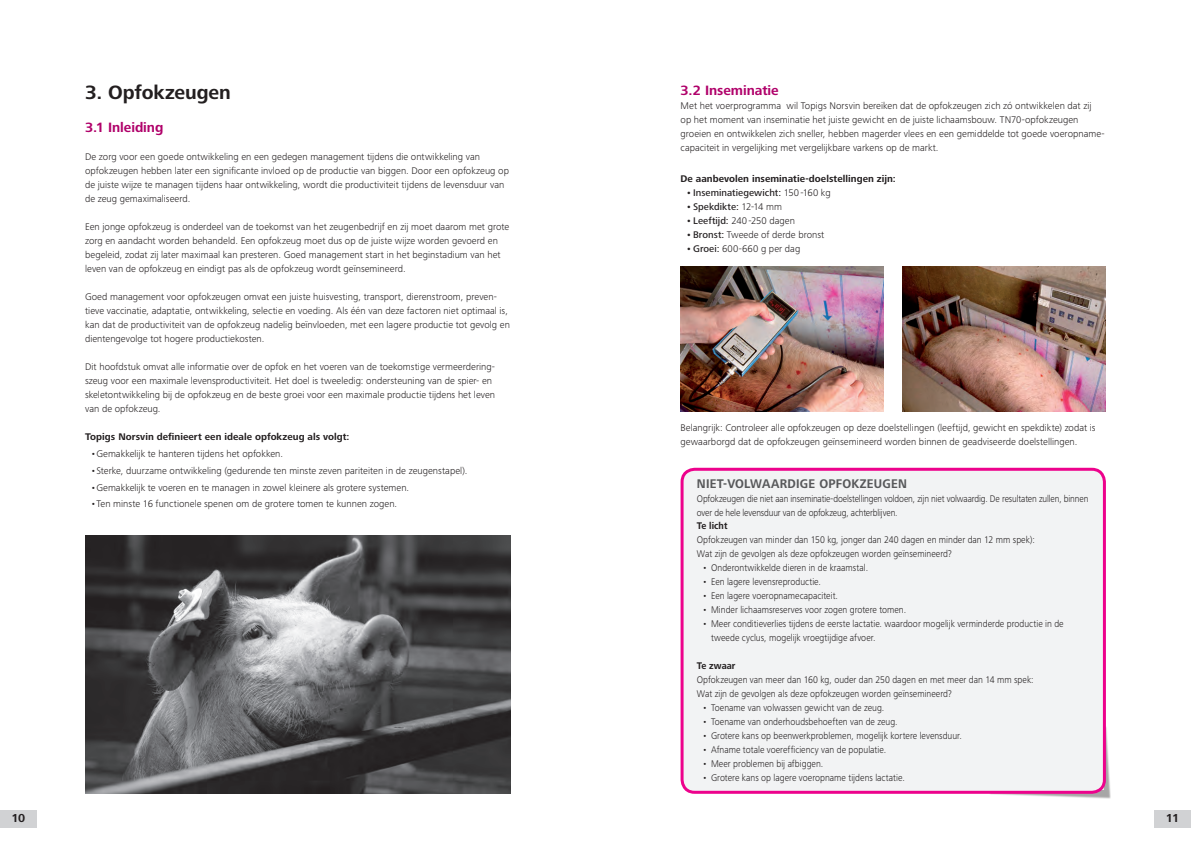
<style>
.page{position:relative;width:1191px;height:842px;background:#fff}
.page>*{position:absolute;margin:0;border:0;box-sizing:border-box;transform-origin:0 0}
.t1{font:700 20px "Frutiger Next Pro";letter-spacing:-.005em;color:#231f20}
.t2{font:700 14px "Frutiger Next Pro";letter-spacing:-.005em;color:#b0016a}
.t3{font:700 13px "Frutiger Next Pro";letter-spacing:.14em;color:#57585a;scale:.92 1}
.t4{font:700 12px "Frutiger Next Pro";color:#231f20}
.t5{font:300 10px/14px "Frutiger Next Pro";letter-spacing:.005em;color:#231f20}
.t6{font:300 10px/14px "Frutiger Next Pro";letter-spacing:.005em;color:#231f20;scale:.92 1}
.t7{font:300 10px/14px "Frutiger Next Pro";letter-spacing:.005em;color:#231f20;scale:.9 1}
.t8{font:700 10px "Frutiger Next Pro";letter-spacing:.005em;color:#231f20}
.t9{font:500 10px "Frutiger Next Pro";letter-spacing:.005em;color:#231f20}
.t10{font:700 10px "Frutiger Next Pro";letter-spacing:.005em;color:#231f20;scale:.92 1}
.s1{font-weight:300}
.s2{font-weight:500}
</style>
<div class="page">
<div style="left:0;top:811px;width:37px;height:17px;background:#d1d2d4"></div>
<div style="left:1154px;top:811px;width:37px;height:17px;background:#d1d2d4"></div>
<img style="left:85px;top:536px;width:425px;height:258px">
<img style="left:680px;top:266px;width:203px;height:145px">
<img style="left:903px;top:266px;width:203px;height:145px">
<div style="left:989px;top:726px;width:121px;height:73px;background:#231f20;opacity:.4"></div>
<div style="left:682px;top:469px;width:422px;height:323px;background:#f2f3f4;border-radius:13px"></div>
<div style="left:680px;top:468px;width:426px;height:326px;border:3px solid #ed028c;border-radius:13px"></div>
<h1 class="t1" style="left:85px;top:81px;width:147px">3. Opfokzeugen</h1>
<h2 class="t2" style="left:680px;top:82px;width:100px">3.2 Inseminatie</h2>
<p class="t5" style="left:680px;top:99px;width:425px">Met het voerprogramma wil Topigs Norsvin bereiken dat de opfokzeugen zich zó ontwikkelen dat zij op het moment van inseminatie het juiste gewicht en de juiste lichaamsbouw. TN70-opfokzeugen groeien en ontwikkelen zich sneller, hebben magerder vlees en een gemiddelde tot goede voeropname&shy;capaciteit in vergelijking met vergelijkbare varkens op de markt.</p>
<p class="t8" style="left:680px;top:173px;width:217px">De aanbevolen inseminatie-doelstellingen zijn:</p>
<p class="t9" style="left:686px;top:187px;width:146px">•Inseminatiegewicht: <span class="s1">150-160 kg</span></p>
<p class="t9" style="left:686px;top:201px;width:97px">•Spekdikte: <span class="s1">12-14 mm</span></p>
<p class="t5" style="left:686px;top:214px;width:110px"><span class="s2">•Leeftijd:</span> 240-250 dagen</p>
<p class="t5" style="left:686px;top:228px;width:140px"><span class="s2">•Bronst:</span> Tweede of derde bronst</p>
<p class="t5" style="left:686px;top:242px;width:116px"><span class="s2">•Groei:</span> 600-660 g per dag</p>
<h2 class="t2" style="left:85px;top:119px;width:80px">3.1 Inleiding</h2>
<p class="t5" style="left:85px;top:150px;width:425px">De zorg voor een goede ontwikkeling en een gedegen management tijdens die ontwikkeling van opfokzeugen hebben later een significante invloed op de productie van biggen. Door een opfokzeug op de juiste wijze te managen tijdens haar ontwikkeling, wordt die productiviteit tijdens de levensduur van de zeug gemaximaliseerd.</p>
<p class="t5" style="left:85px;top:220px;width:426px">Een jonge opfokzeug is onderdeel van de toekomst van het zeugenbedrijf en zij moet daarom met grote zorg en aandacht worden behandeld. Een opfokzeug moet dus op de juiste wijze worden gevoerd en begeleid, zodat zij later maximaal kan presteren. Goed management start in het beginstadium van het leven van de opfokzeug en eindigt pas als de opfokzeug wordt geïnsemineerd.</p>
<p class="t5" style="left:85px;top:290px;width:426px">Goed management voor opfokzeugen omvat een juiste huisvesting, transport, dierenstroom, preven&shy;tieve vaccinatie, adaptatie, ontwikkeling, selectie en voeding. Als één van deze factoren niet optimaal is, kan dat de productiviteit van de opfokzeug nadelig beïnvloeden, met een lagere productie tot gevolg en dientengevolge tot hogere productiekosten.</p>
<p class="t5" style="left:85px;top:360px;width:412px">Dit hoofdstuk omvat alle informatie over de opfok en het voeren van de toekomstige vermeerdering&shy;szeug voor een maximale levensproductiviteit. Het doel is tweeledig: ondersteuning van de spier- en skeletontwikkeling bij de opfokzeug en de beste groei voor een maximale productie tijdens het leven van de opfokzeug.</p>
<p class="t8" style="left:85px;top:431px;width:266px">Topigs Norsvin definieert een ideale opfokzeug als volgt:</p>
<p class="t5" style="left:91px;top:446px;width:194px">•Gemakkelijk te hanteren tijdens het opfokken.</p>
<p class="t5" style="left:91px;top:463px;width:378px">•Sterke, duurzame ontwikkeling (gedurende ten minste zeven pariteiten in de zeugenstapel).</p>
<p class="t5" style="left:91px;top:480px;width:320px">•Gemakkelijk te voeren en te managen in zowel kleinere als grotere systemen.</p>
<p class="t5" style="left:91px;top:497px;width:308px">•Ten minste 16 functionele spenen om de grotere tomen te kunnen zogen.</p>
<p class="t5" style="left:680px;top:421px;width:416px">Belangrijk: Controleer alle opfokzeugen op deze doelstellingen (leeftijd, gewicht en spekdikte) zodat is gewaarborgd dat de opfokzeugen geïnsemineerd worden binnen de geadviseerde doelstellingen.</p>
<h3 class="t3" style="left:697px;top:476px;width:228px">Niet-vo lwaardi ge opfokzeugen</h3>
<p class="t7" style="left:697px;top:492px;width:436px">Opfokzeugen die niet aan inseminatie-doelstellingen voldoen, zijn niet volwaardig. De resultaten zullen, binnen over de hele levensduur van de opfokzeug, achterblijven.</p>
<p class="t10" style="left:697px;top:519px;width:35px">Te licht</p>
<p class="t6" style="left:697px;top:532px;width:369px">Opfokzeugen van minder dan 150 kg, jonger dan 240 dagen en minder dan 12 mm spek):<br>Wat zijn de gevolgen als deze opfokzeugen worden geïnsemineerd?</p>
<p class="t6" style="left:702px;top:560px;width:181px">• Onderontwikkelde dieren in de kraamstal.</p>
<p class="t6" style="left:702px;top:574px;width:130px">• Een lagere levensreproductie.</p>
<p class="t6" style="left:702px;top:588px;width:149px">• Een lagere voeropnamecapaciteit.</p>
<p class="t6" style="left:702px;top:602px;width:223px">• Minder lichaamsreserves voor zogen grotere tomen.</p>
<p class="t6" style="left:711px;top:616px;width:385px;text-indent:-9px">• Meer conditieverlies tijdens de eerste lactatie. waardoor mogelijk verminderde productie in de tweede cyclus, mogelijk vroegtijdige afvoer.</p>
<p class="t10" style="left:697px;top:659px;width:43px">Te zwaar</p>
<p class="t6" style="left:697px;top:672px;width:367px">Opfokzeugen van meer dan 160 kg, ouder dan 250 dagen en met meer dan 14 mm spek:<br>Wat zijn de gevolgen als deze opfokzeugen worden geïnsemineerd?</p>
<p class="t6" style="left:702px;top:700px;width:199px">• Toename van volwassen gewicht van de zeug.</p>
<p class="t6" style="left:702px;top:714px;width:214px">• Toename van onderhoudsbehoeften van de zeug.</p>
<p class="t6" style="left:702px;top:728px;width:283px">• Grotere kans op beenwerkproblemen, mogelijk kortere levensduur.</p>
<p class="t6" style="left:702px;top:742px;width:201px">• Afname totale voerefficiency van de populatie.</p>
<p class="t6" style="left:702px;top:756px;width:133px">• Meer problemen bij afbiggen.</p>
<p class="t6" style="left:702px;top:770px;width:221px">• Grotere kans op lagere voeropname tijdens lactatie.</p>
<p class="t4" style="left:12px;top:811px;width:15px">10</p>
<p class="t4" style="left:1166px;top:811px;width:15px">11</p>
</div>
